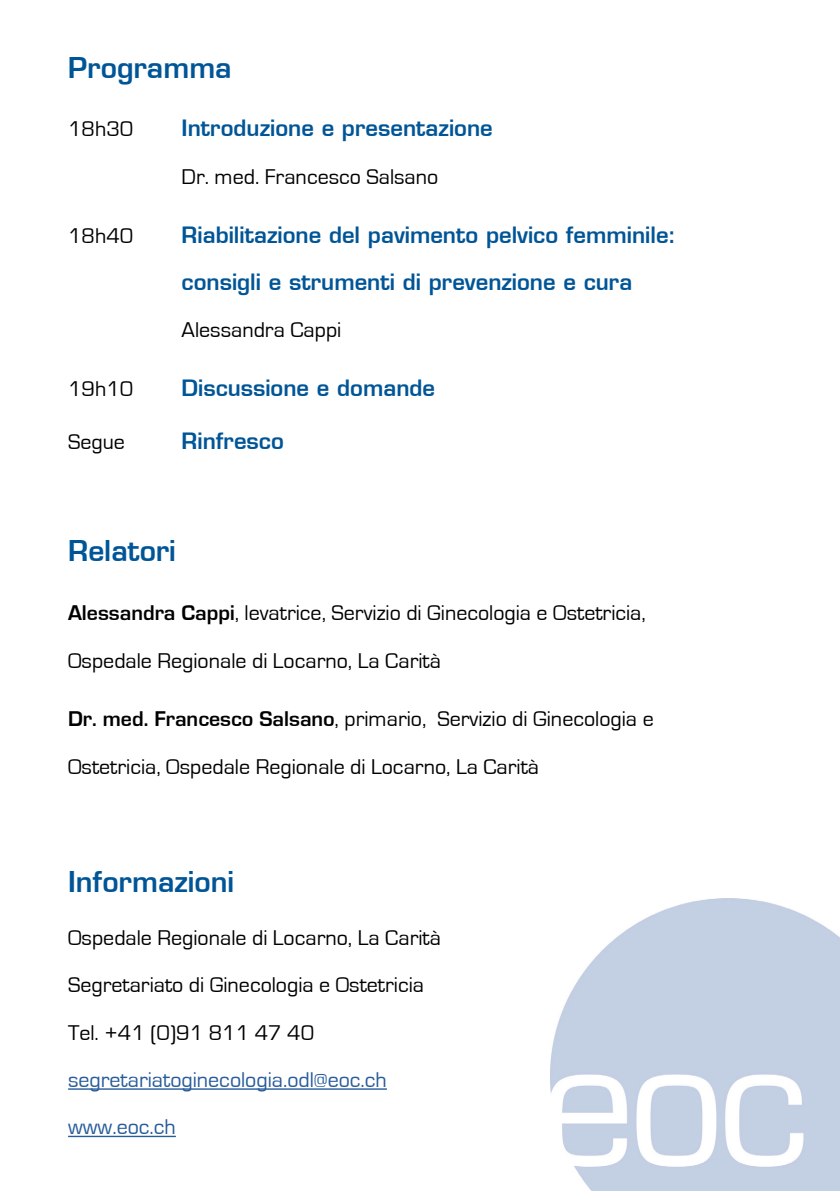
<style>
.page{position:relative;width:840px;height:1191px;background:#fff}
.page>*{position:absolute;margin:0;border:0;box-sizing:border-box;transform-origin:0 0}
.t1{font:600 28px "Eurostile";color:#005597}
.t2{font:22px/47.4px "Eurostile";color:#000}
.t3{font:600 22px/47.4px "Eurostile";color:#005597}
.t4{font:22px/47.4px "Eurostile";color:#275b9b}
.s1{font-weight:700}
</style>
<div class="page">
<img style="left:550px;top:899px;width:289px;height:292px">
<hr style="left:68px;top:1088px;width:319px;height:1px;background:#275b9b">
<hr style="left:68px;top:1135px;width:108px;height:2px;background:#275b9b">
<p class="t1" style="left:68px;top:50px;width:165px">Programma</p>
<p class="t2" style="left:68px;top:106px;width:67px">18h30</p>
<p class="t3" style="left:181px;top:105px;width:312px">Introduzione e presentazione</p>
<p class="t2" style="left:181px;top:153px;width:258px">Dr. med. Francesco Salsano</p>
<p class="t2" style="left:68px;top:212px;width:67px">18h40</p>
<p class="t3" style="left:181px;top:211px;width:496px">Riabilitazione del pavimento pelvico femminile: consigli e strumenti di prevenzione e cura</p>
<p class="t2" style="left:181px;top:307px;width:161px">Alessandra Cappi</p>
<p class="t2" style="left:68px;top:365px;width:67px">19h10</p>
<p class="t3" style="left:181px;top:364px;width:255px">Discussione e domande</p>
<p class="t2" style="left:68px;top:418px;width:58px">Segue</p>
<p class="t3" style="left:181px;top:417px;width:104px">Rinfresco</p>
<p class="t1" style="left:68px;top:533px;width:109px">Relatori</p>
<p class="t2" style="left:68px;top:589px;width:579px"><span class="s1">Alessandra Cappi</span>, levatrice, Servizio di Ginecologia e Ostetricia,<br>Ospedale Regionale di Locarno, La Carità</p>
<p class="t2" style="left:68px;top:696px;width:586px"><span class="s1">Dr. med. Francesco Salsano</span>, primario, Servizio di Ginecologia e<br>Ostetricia, Ospedale Regionale di Locarno, La Carità</p>
<p class="t1" style="left:68px;top:864px;width:167px">Informazioni</p>
<p class="t2" style="left:68px;top:914px;width:374px">Ospedale Regionale di Locarno, La Carità<br>Segretariato di Ginecologia e Ostetricia<br>Tel. +41 (0)91 811 47 40</p>
<p class="t4" style="left:68px;top:1056px;width:320px">segretariatoginecologia.odl@eoc.ch www.eoc.ch</p>
</div>
